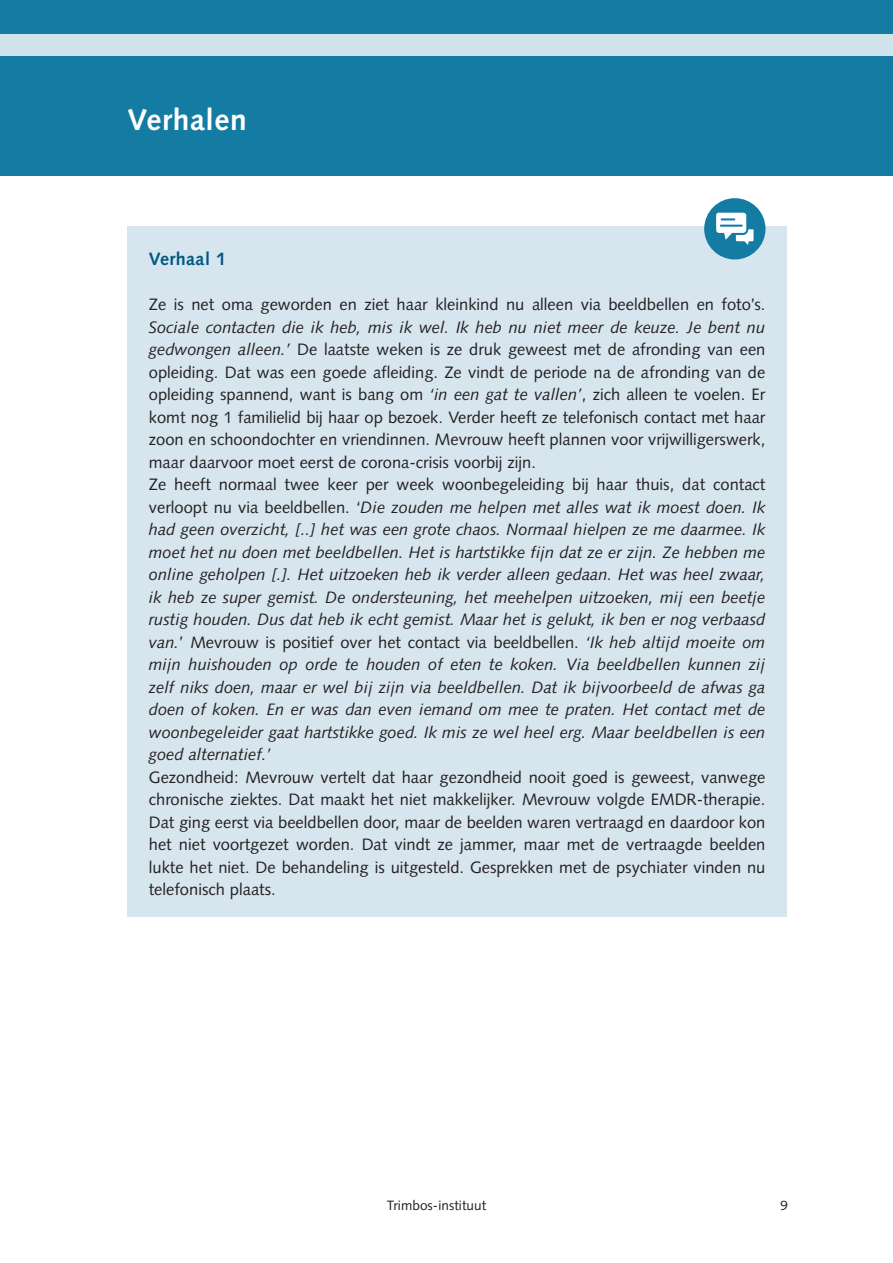
<style>
.page{position:relative;width:893px;height:1263px;background:#fff}
.page>*{position:absolute;margin:0;border:0;box-sizing:border-box;transform-origin:0 0}
._00-KOP_1{font:700 30px "Syntax LT Std";letter-spacing:.02em;color:#fff}
._02-KOP_3__1_1_1{font:700 18px "Syntax LT Std";letter-spacing:.02em;color:#005983}
._04-BROOD{font:16.5px/22.5px "Syntax LT Std";color:#231f20;text-align:justify}
._04-BROOD-2{font:italic 16.5px/22.5px "Syntax LT Std";color:#231f20;text-align:justify}
.t1{font:13.5px "Syntax LT Std";letter-spacing:.005em;color:#231f20}
.s1{font-style:italic}
.s2{font-style:normal}
</style>
<div class="page">
<div style="left:0;top:0;width:893px;height:175px;background:#147ca3"></div>
<div style="left:0;top:34px;width:893px;height:21px;background:#d0e4ec"></div>
<div style="left:128px;top:226px;width:659px;height:690px;background:#d7e5ef"></div>
<div style="left:704px;top:198px;width:61px;height:61px;background:#147ca3;border-radius:50%"></div>
<svg style="left:716px;top:213px;width:37px;height:32px"></svg>
<p class="_00-KOP_1" style="left:128px;top:102px;width:121px">Verhalen</p>
<p class="_02-KOP_3__1_1_1" style="left:149px;top:249px;width:79px">Verhaal 1</p>
<p class="_04-BROOD" style="left:149px;top:293px;width:618px">Ze is net oma geworden en ziet haar kleinkind nu alleen via beeldbellen en foto’s.<br><span class="s1">Sociale contacten die ik heb, mis ik wel. Ik heb nu niet meer de keuze. Je bent nu gedwongen alleen.’</span> De laatste weken is ze druk geweest met de afronding van een opleiding. Dat was een goede afleiding. Ze vindt de periode na de afronding van de opleiding spannend, want is bang om <span class="s1">‘in een gat te vallen’</span>, zich alleen te voelen. Er komt nog 1 familielid bij haar op bezoek. Verder heeft ze telefonisch contact met haar zoon en schoondochter en vriendinnen. Mevrouw heeft plannen voor vrijwilligerswerk, maar daarvoor moet eerst de corona-crisis voorbij zijn.</p>
<p class="_04-BROOD-2" style="left:149px;top:473px;width:618px"><span class="s2">Ze heeft normaal twee keer per week woonbegeleiding bij haar thuis, dat contact verloopt nu via beeldbellen. ‘</span>Die zouden me helpen met alles wat ik moest doen. Ik had geen overzicht, [..] het was een grote chaos. Normaal hielpen ze me daarmee. Ik moet het nu doen met beeldbellen. Het is hartstikke fijn dat ze er zijn. Ze hebben me online geholpen [.]. Het uitzoeken heb ik verder alleen gedaan. Het was heel zwaar, ik heb ze super gemist. De ondersteuning, het meehelpen uitzoeken, mij een beetje rustig houden. Dus dat heb ik echt gemist. Maar het is gelukt, ik ben er nog verbaasd van.<span class="s2">’ Mevrouw is positief over het contact via beeldbellen.</span> ‘Ik heb altijd moeite om mijn huishouden op orde te houden of eten te koken. Via beeldbellen kunnen zij zelf niks doen, maar er wel bij zijn via beeldbellen. Dat ik bijvoorbeeld de afwas ga doen of koken. En er was dan even iemand om mee te praten. Het contact met de woonbegeleider gaat hartstikke goed. Ik mis ze wel heel erg. Maar beeldbellen is een goed alternatief.’</p>
<p class="_04-BROOD" style="left:149px;top:766px;width:618px">Gezondheid: Mevrouw vertelt dat haar gezondheid nooit goed is geweest, vanwege chronische ziektes. Dat maakt het niet makkelijker. Mevrouw volgde EMDR-therapie.<br>Dat ging eerst via beeldbellen door, maar de beelden waren vertraagd en daardoor kon het niet voortgezet worden. Dat vindt ze jammer, maar met de vertraagde beelden lukte het niet. De behandeling is uitgesteld. Gesprekken met de psychiater vinden nu telefonisch plaats.</p>
<p class="t1" style="left:387px;top:1197px;width:101px">Trimbos-instituut</p>
<p class="t1" style="left:781px;top:1197px;width:9px">9</p>
</div>
